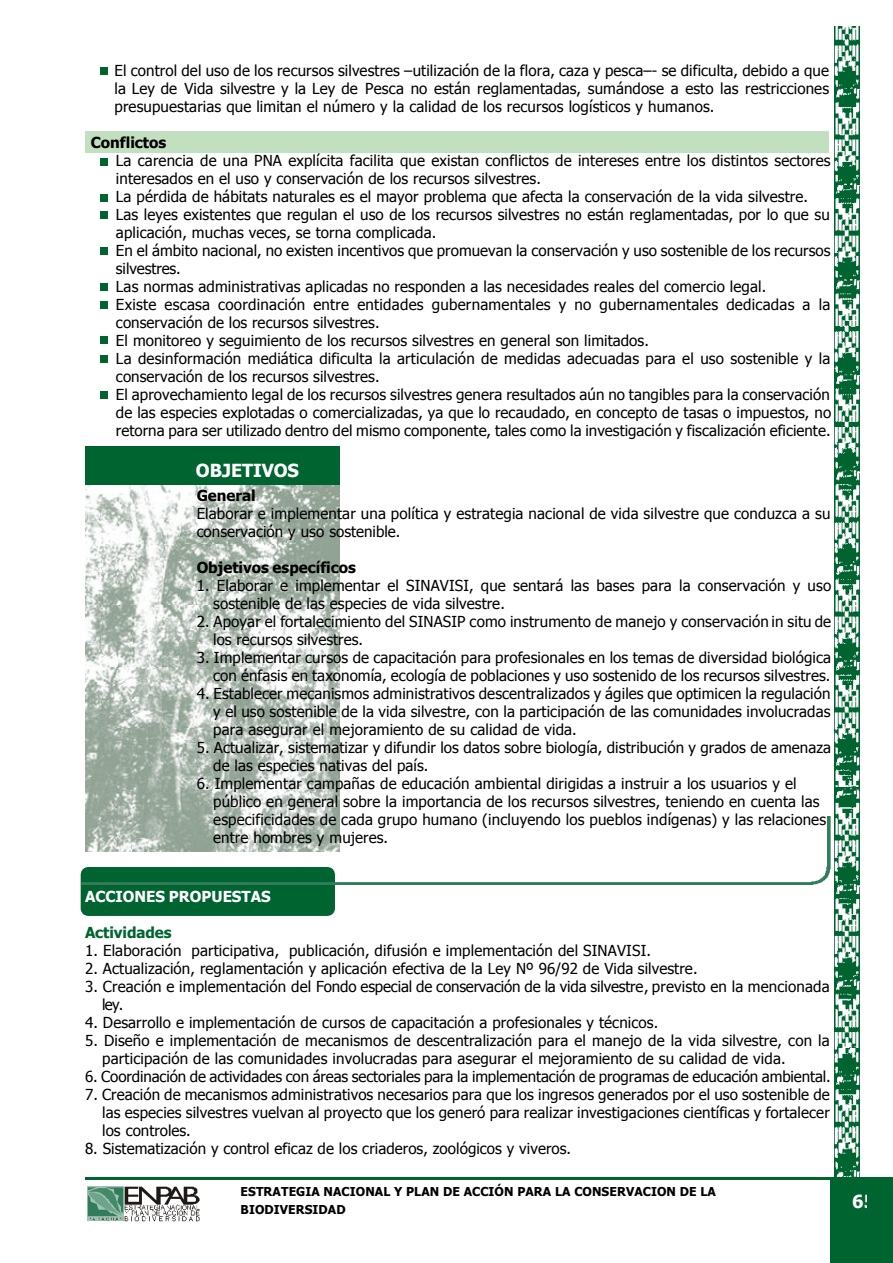
<style>
.page{position:relative;width:893px;height:1263px;background:#fff}
.page>*{position:absolute;margin:0;border:0;box-sizing:border-box;transform-origin:0 0}
.t1{font:700 18px "Tahoma";letter-spacing:-.005em;color:#fff}
.t2{font:15.15px/18px "Tahoma";letter-spacing:.005em;color:#000}
.t3{font:700 15.15px "Tahoma";color:#000}
.t4{font:700 15.15px "Tahoma";color:#fff}
.t5{font:700 15.15px "Tahoma";letter-spacing:-.005em;color:#006431}
.t6{font:700 12.3px/18px "Tahoma";letter-spacing:.005em;color:#000}
</style>
<div class="page">
<div style="left:829px;top:1177px;width:63px;height:86px;background:#006431"></div>
<svg style="left:87px;top:1187px;width:1px;height:34px"></svg>
<svg style="left:88px;top:1187px;width:111px;height:34px"></svg>
<hr style="left:85px;top:1177px;width:745px;height:3px;background:#006431">
<div style="left:81px;top:885px;width:254px;height:31px;background:#006431"></div>
<svg style="left:81px;top:817px;width:749px;height:68px"></svg>
<img style="left:85px;top:485px;width:254px;height:367px">
<div style="left:85px;top:131px;width:743px;height:22px;background:#c2dfbf"></div>
<div style="left:101px;top:68px;width:7px;height:7px;background:#006431"></div>
<div style="left:101px;top:195px;width:7px;height:7px;background:#006431"></div>
<div style="left:101px;top:212px;width:7px;height:7px;background:#006431"></div>
<div style="left:101px;top:247px;width:7px;height:7px;background:#006431"></div>
<div style="left:101px;top:284px;width:7px;height:7px;background:#006431"></div>
<div style="left:101px;top:336px;width:7px;height:8px;background:#006431"></div>
<div style="left:101px;top:356px;width:7px;height:7px;background:#006431"></div>
<div style="left:101px;top:392px;width:7px;height:7px;background:#006431"></div>
<div style="left:85px;top:446px;width:254px;height:39px;background:#006431"></div>
<img style="left:834px;top:791px;width:25px;height:386px">
<img style="left:834px;top:393px;width:25px;height:398px">
<img style="left:834px;top:27px;width:25px;height:366px">
<div style="left:101px;top:159px;width:7px;height:7px;background:#006431"></div>
<div style="left:101px;top:302px;width:7px;height:7px;background:#006431"></div>
<p class="t2" style="left:114px;top:61px;width:716px;text-align:justify">El control del uso de los recursos silvestres –utilización de la flora, caza y pesca–- se dificulta, debido a que la Ley de Vida silvestre y la Ley de Pesca no están reglamentadas, sumándose a esto las restricciones presupuestarias que limitan el número y la calidad de los recursos logísticos y humanos.</p>
<p class="t3" style="left:91px;top:133px;width:77px">Conflictos</p>
<p class="t2" style="left:116px;top:151px;width:716px">La carencia de una PNA explícita facilita que existan conflictos de intereses entre los distintos sectores interesados en el uso y conservación de los recursos silvestres.<br>La pérdida de hábitats naturales es el mayor problema que afecta la conservación de la vida silvestre.<br>Las leyes existentes que regulan el uso de los recursos silvestres no están reglamentadas, por lo que su aplicación, muchas veces, se torna complicada.<br>En el ámbito nacional, no existen incentivos que promuevan la conservación y uso sostenible de los recursos silvestres.<br>Las normas administrativas aplicadas no responden a las necesidades reales del comercio legal.<br>Existe escasa coordinación entre entidades gubernamentales y no gubernamentales dedicadas a la conservación de los recursos silvestres.<br>El monitoreo y seguimiento de los recursos silvestres en general son limitados.<br>La desinformación mediática dificulta la articulación de medidas adecuadas para el uso sostenible y la conservación de los recursos silvestres.<br>El aprovechamiento legal de los recursos silvestres genera resultados aún no tangibles para la conservación de las especies explotadas o comercializadas, ya que lo recaudado, en concepto de tasas o impuestos, no retorna para ser utilizado dentro del mismo componente, tales como la investigación y fiscalización eficiente.</p>
<p class="t1" style="left:196px;top:459px;width:105px">OBJETIVOS</p>
<p class="t3" style="left:197px;top:486px;width:61px">General</p>
<p class="t2" style="left:197px;top:504px;width:635px">Elaborar e implementar una política y estrategia nacional de vida silvestre que conduzca a su conservación y uso sostenible.</p>
<p class="t3" style="left:197px;top:558px;width:161px">Objetivos específicos</p>
<p class="t2" style="left:213px;top:576px;width:619px;text-indent:-17px">1. Elaborar e implementar el SINAVISI, que sentará las bases para la conservación y uso sostenible de las especies de vida silvestre.</p>
<p class="t2" style="left:213px;top:612px;width:619px;text-indent:-17px">2. Apoyar el fortalecimiento del SINASIP como instrumento de manejo y conservación in situ de los recursos silvestres.</p>
<p class="t2" style="left:197px;top:648px;width:636px;text-align:right">3. Implementar cursos de capacitación para profesionales en los temas de diversidad biológica con énfasis en taxonomía, ecología de poblaciones y uso sostenido de los recursos silvestres.</p>
<p class="t2" style="left:213px;top:684px;width:618px;text-align:justify;text-indent:-17px">4. Establecer mecanismos administrativos descentralizados y ágiles que optimicen la regulación y el uso sostenible de la vida silvestre, con la participación de las comunidades involucradas para asegurar el mejoramiento de su calidad de vida.</p>
<p class="t2" style="left:213px;top:738px;width:619px;text-indent:-17px">5. Actualizar, sistematizar y difundir los datos sobre biología, distribución y grados de amenaza de las especies nativas del país.</p>
<p class="t2" style="left:213px;top:774px;width:614px;text-indent:-17px">6. Implementar campañas de educación ambiental dirigidas a instruir a los usuarios y el público en general sobre la importancia de los recursos silvestres, teniendo en cuenta las especificidades de cada grupo humano (incluyendo los pueblos indígenas) y las relaciones entre hombres y mujeres.</p>
<p class="t4" style="left:85px;top:886px;width:187px">ACCIONES PROPUESTAS</p>
<p class="t5" style="left:85px;top:922px;width:88px">Actividades</p>
<p class="t2" style="left:85px;top:941px;width:567px">1. Elaboración participativa, publicación, difusión e implementación del SINAVISI.</p>
<p class="t2" style="left:85px;top:959px;width:614px">2. Actualización, reglamentación y aplicación efectiva de la Ley Nº 96/92 de Vida silvestre.</p>
<p class="t2" style="left:102px;top:977px;width:729px;text-indent:-17px">3. Creación e implementación del Fondo especial de conservación de la vida silvestre, previsto en la mencionada ley.</p>
<p class="t2" style="left:85px;top:1013px;width:575px">4. Desarrollo e implementación de cursos de capacitación a profesionales y técnicos.</p>
<p class="t2" style="left:102px;top:1031px;width:729px;text-indent:-17px">5. Diseño e implementación de mecanismos de descentralización para el manejo de la vida silvestre, con la participación de las comunidades involucradas para asegurar el mejoramiento de su calidad de vida.</p>
<p class="t2" style="left:85px;top:1067px;width:747px">6. Coordinación de actividades con áreas sectoriales para la implementación de programas de educación ambiental.</p>
<p class="t2" style="left:102px;top:1085px;width:729px;text-align:justify;text-indent:-17px">7. Creación de mecanismos administrativos necesarios para que los ingresos generados por el uso sostenible de las especies silvestres vuelvan al proyecto que los generó para realizar investigaciones científicas y fortalecer los controles.</p>
<p class="t2" style="left:85px;top:1139px;width:487px">8. Sistematización y control eficaz de los criaderos, zoológicos y viveros.</p>
<p class="t6" style="left:240px;top:1182px;width:477px">ESTRATEGIA NACIONAL Y PLAN DE ACCIÓN PARA LA CONSERVACION DE LA<br>BIODIVERSIDAD</p>
<p class="t1" style="left:852px;top:1190px;width:24px">65</p>
</div>
